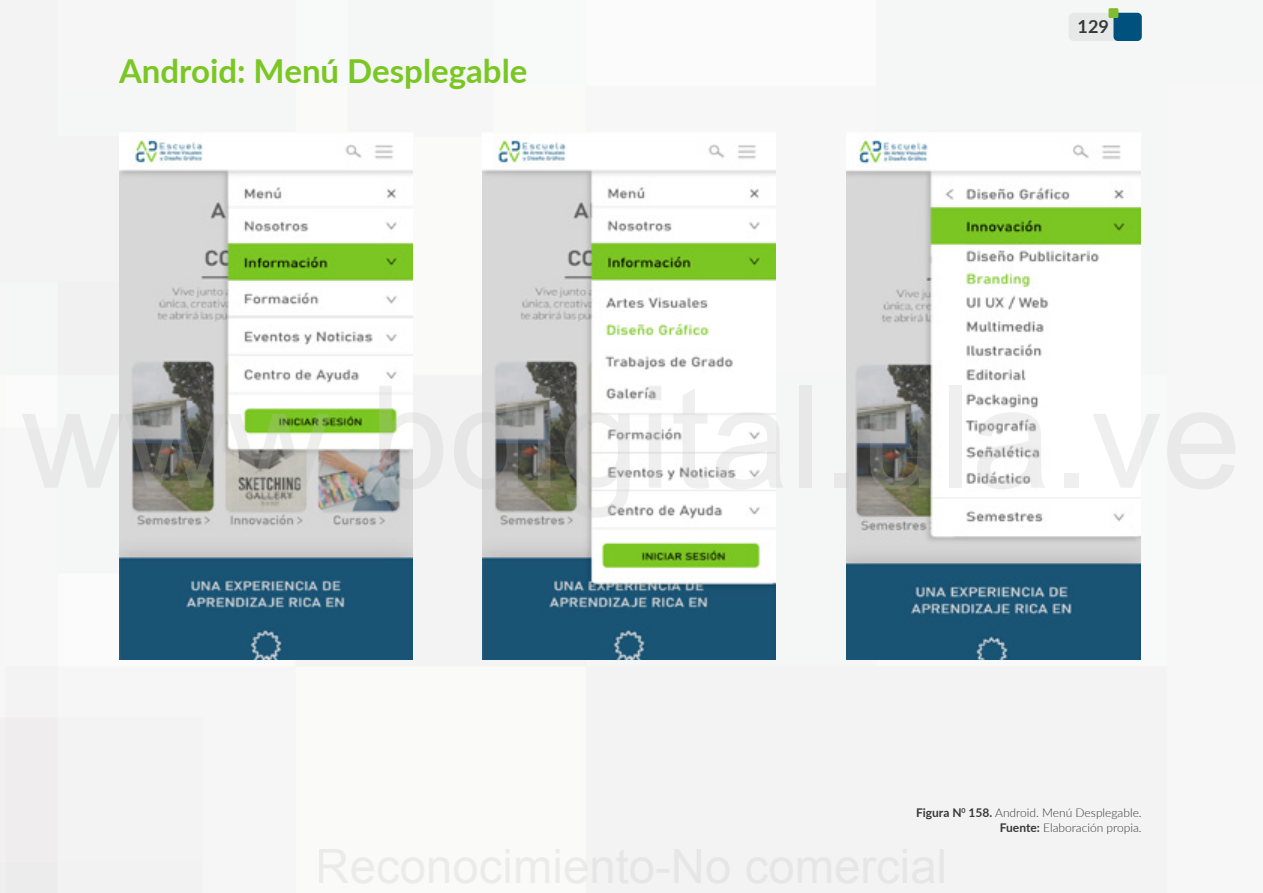
<style>
.page{position:relative;width:1263px;height:893px;background:#fff}
.page>*{position:absolute;margin:0;border:0;box-sizing:border-box;transform-origin:0 0}
.t1{font:700 33px "Lato";color:#7ac724}
.t2{font:700 18px "Lato";color:#383838}
.t3{font:300 12px/14.4px "Lato";color:#383838;text-align:right}
.s1{font-weight:700}
</style>
<div class="page">
<div style="left:0;top:0;width:1167px;height:892px;background:#f5f6f6"></div>
<div style="left:1069px;top:13px;width:73px;height:28px;background:#e7e8e8;border-radius:5px"></div>
<div style="left:1113px;top:13px;width:29px;height:28px;background:#00517e;border-radius:4px"></div>
<div style="left:1108px;top:8px;width:10px;height:10px;background:#80bb30;border-radius:2px"></div>
<img style="left:119px;top:133px;width:293px;height:526px">
<img style="left:482px;top:133px;width:293px;height:526px">
<img style="left:847px;top:133px;width:293px;height:526px">
<h1 class="t1" style="left:119px;top:47px;width:410px">Android: Menú Desplegable</h1>
<h2 class="t2" style="left:1077px;top:13px;width:33px">129</h2>
<p class="t3" style="left:916px;top:805px;width:227px"><span class="s1">Figura N</span><sup>0</sup> <span class="s1">158.</span> Android. Menú Desplegable.<br><span class="s1">Fuente:</span> Elaboración propia.</p>
</div>
